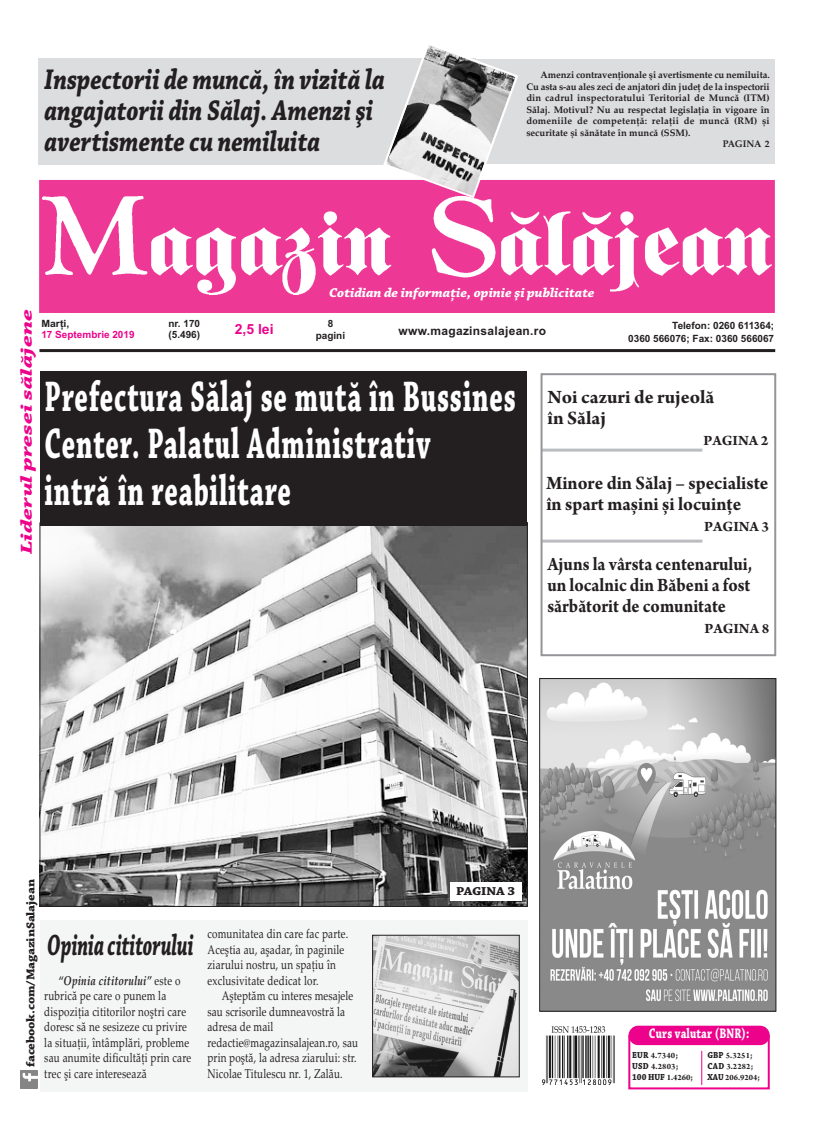
<style>
.page{position:relative;width:820px;height:1134px;background:#fff}
.page>*{position:absolute;margin:0;border:0;box-sizing:border-box;transform-origin:0 0}
.t1{font:700 45px/47px "Chaparral Pro";letter-spacing:.03em;color:#fff;scale:.6 1}
.t2{font:italic 700 30.9px "Chaparral Pro";color:#231f20;scale:.61 1}
.t3{font:italic 700 30px/31px "Chaparral Pro";color:#231f20;scale:.8 1}
.t4{font:700 20px/21px "Arno Pro";color:#231f20;text-align:justify;scale:.9 1}
.t5{font:700 20px/21px "Arno Pro";color:#231f20;scale:.95 1}
.t6{font:700 20px/21px "Arno Pro";color:#231f20}
.t7{font:italic 700 16.6px "Chaparral Pro";color:#ed028c;scale:1.5 1}
.t8{font:700 15px "Arno Pro";color:#231f20}
.t9{font:700 14.6px "Chaparral Pro";letter-spacing:.015em;color:#fff;scale:.74 1}
.t10{font:700 14px "Arial";color:#ed028c}
.t11{font:italic 700 13.6px "Chaparral Pro";color:#fff}
.t12{font:12.8px/15.5px "Palatino Linotype";letter-spacing:.02em;color:#231f20;scale:.77 1}
.t13{font:700 12.1px "Chaparral Pro";letter-spacing:-.01em;color:#231f20;scale:1.13 1}
.t14{font:700 12px "Chaparral Pro";letter-spacing:-.01em;color:#231f20;scale:1.11 1}
.t15{font:700 12px "Arial";letter-spacing:.025em;color:#231f20}
.t16{font:700 10px/12.5px "Arial";color:#231f20;text-align:right}
.t17{font:700 10px "Arial";color:#ed028c}
.t18{font:700 10px "Arial";color:#231f20;scale:1.05 1}
.t19{font:700 9.5px "Palatino Linotype";color:#231f20}
.t20{font:700 9.5px "Palatino Linotype";letter-spacing:.02em;color:#231f20}
.t21{font:700 9.3px "Chaparral Pro";letter-spacing:-.005em;color:#231f20;scale:.91 1}
.t22{font:700 8.7px/11.1px "Arno Pro";letter-spacing:.015em;color:#231f20}
.s1{font-weight:700;font-style:italic}
.s2{font-family:"Chaparral Pro";font-size:9.3px}
.s3{font-size:9.2px}
.s4{font-family:"Arno Pro";font-size:8.7px}
.s5{font-family:"Arno Pro"}
.s6{font-family:"Chaparral Pro";font-size:9.2px}
</style>
<div class="page">
<div style="left:40px;top:920px;width:487px;height:171px;background:#f4f5f5"></div>
<img style="left:374px;top:937px;width:143px;height:138px">
<div style="left:372px;top:935px;width:147px;height:142px;border:1px solid #231f20"></div>
<img style="left:541px;top:680px;width:233px;height:330px">
<div style="left:539px;top:678px;width:237px;height:334px;border:1px solid #231f20"></div>
<img style="left:42px;top:525px;width:483px;height:379px">
<hr style="left:39px;top:349px;width:735px;height:3px;background:#231f20">
<div style="left:40px;top:371px;width:486px;height:154px;background:#231f20"></div>
<div style="left:39px;top:180px;width:735px;height:133px;background:#ed3896"></div>
<img style="left:42px;top:196px;width:729px;height:98px">
<div style="left:475px;top:59px;width:299px;height:105px;background:#dcdddf"></div>
<div style="left:39px;top:58px;width:437px;height:107px;background:#dcdddf"></div>
<svg style="left:382px;top:45px;width:137px;height:155px"></svg>
<div style="left:628px;top:1035px;width:141px;height:54px;border:2px solid #ed028c"></div>
<div style="left:628px;top:1026px;width:141px;height:19px;background:#ed028c;border-radius:10px"></div>
<hr style="left:701px;top:1051px;width:1px;height:34px;background:#ed028c">
<img style="left:542px;top:1026px;width:72px;height:59px">
<svg style="left:37px;top:1071px;width:1px;height:17px"></svg>
<img style="left:20px;top:1071px;width:17px;height:17px">
<hr style="left:541px;top:449px;width:161px;height:3px;background:#bcbdc0">
<hr style="left:541px;top:540px;width:161px;height:3px;background:#bcbdc0">
<div style="left:540px;top:373px;width:236px;height:283px;border:2px solid #939598"></div>
<div style="left:449px;top:882px;width:72px;height:19px;background:#fff"></div>
<h3 class="t3" style="left:44px;top:67px;width:427px">Inspectorii de muncă, în vizită la angajatorii din Sălaj. Amenzi şi avertismente cu nemiluita</h3>
<p class="t19" style="left:540px;top:71px;width:230px">Amenzi contravenţionale şi avertismente cu nemiluita.</p>
<p class="t19" style="left:526px;top:83px;width:245px">Cu asta s-au ales zeci de anjatori din judeţ de la inspectorii</p>
<p class="t19" style="left:526px;top:94px;width:245px">din cadrul inspectoratului Teritorial de Muncă (ITM)</p>
<p class="t19" style="left:526px;top:106px;width:245px">Sălaj. Motivul? Nu au respectat legislaţia în vigoare în</p>
<p class="t20" style="left:526px;top:117px;width:245px">domeniile de competenţă: relaţii de muncă (RM) și</p>
<p class="t19" style="left:526px;top:129px;width:166px">securitate și sănătate în muncă (SSM).</p>
<p class="t19" style="left:722px;top:140px;width:48px">PAGINA 2</p>
<p class="t11" style="left:329px;top:287px;width:267px">Cotidian de informaţie, opinie şi publicitate</p>
<p class="t7" style="left:20px;top:554px;width:165px;rotate:-90deg">Liderul presei sălăjene</p>
<p class="t18" style="left:41px;top:318px;width:28px">Marţi,</p>
<p class="t17" style="left:41px;top:329px;width:95px">17 Septembrie 2019</p>
<p class="t16" style="left:168px;top:318px;width:33px;line-height:11.1px;text-align:left">nr. 170 (5.496)</p>
<p class="t16" style="left:315px;top:318px;width:31px;line-height:12px;text-align:center">8 pagini</p>
<p class="t16" style="left:628px;top:320px;width:147px">Telefon: 0260 611364;<br>0360 566076; Fax: 0360 566067</p>
<p class="t10" style="left:235px;top:321px;width:40px">2,5 lei</p>
<p class="t15" style="left:398px;top:324px;width:149px">www.magazinsalajean.ro</p>
<h1 class="t1" style="left:45px;top:378px;width:786px">Prefectura Sălaj se mută în Bussines<br>Center. Palatul Administrativ<br>intră în reabilitare</h1>
<h3 class="t6" style="left:547px;top:386px;width:168px">Noi cazuri de rujeolă în Sălaj</h3>
<p class="t8" style="left:703px;top:431px;width:66px">PAGINA 2</p>
<h3 class="t5" style="left:546px;top:472px;width:235px">Minore din Sălaj – specialiste în spart mașini și locuințe</h3>
<p class="t8" style="left:704px;top:517px;width:66px">PAGINA 3</p>
<h3 class="t4" style="left:547px;top:553px;width:229px">Ajuns la vârsta centenarului, un localnic din Băbeni a fost sărbătorit de comunitate</h3>
<p class="t8" style="left:704px;top:619px;width:66px">PAGINA 8</p>
<p class="t14" style="left:26px;top:1067px;width:171px;rotate:-90deg">facebook.com/MagazinSalajean</p>
<h2 class="t2" style="left:47px;top:933px;width:241px">Opinia cititorului</h2>
<p class="t12" style="left:44px;top:974px;width:192px;text-indent:14px"><span class="s1">“Opinia cititorului”</span> este o rubrică pe care o punem la dispoziţia cititorilor noştri care doresc să ne sesizeze cu privire la situaţii, întâmplări, probleme sau anumite dificultăţi prin care trec şi care interesează</p>
<p class="t12" style="left:207px;top:928px;width:184px">comunitatea din care fac parte.<br>Aceştia au, aşadar, în paginile ziarului nostru, un spaţiu în exclusivitate dedicat lor.</p>
<p class="t12" style="left:207px;top:990px;width:197px;text-indent:14px">Aşteptăm cu interes mesajele sau scrisorile dumneavostră la adresa de mail redactie@magazinsalajean.ro, sau prin poştă, la adresa ziarului: str.<br>Nicolae Titulescu nr. 1, Zalău.</p>
<p class="t13" style="left:456px;top:887px;width:54px">PAGINA 3</p>
<p class="t9" style="left:648px;top:1027px;width:137px">Curs valutar (BNR):</p>
<p class="t22" style="left:632px;top:1049px;width:48px"><span class="s2">EUR</span> 4.7340<span class="s3">;<br></span><span class="s2">USD</span> 4.2803<span class="s3">;</span></p>
<p class="t21" style="left:632px;top:1073px;width:68px">100 HUF <span class="s4">1.4260</span><span class="s5">;</span></p>
<p class="t22" style="left:707px;top:1049px;width:54px"><span class="s6">GBP</span> 5.3251<span class="s3">;<br></span><span class="s6">CAD</span> 3.2282<span class="s3">;<br></span><span class="s6">XAU</span> 206.9204<span class="s3">;</span></p>
</div>
